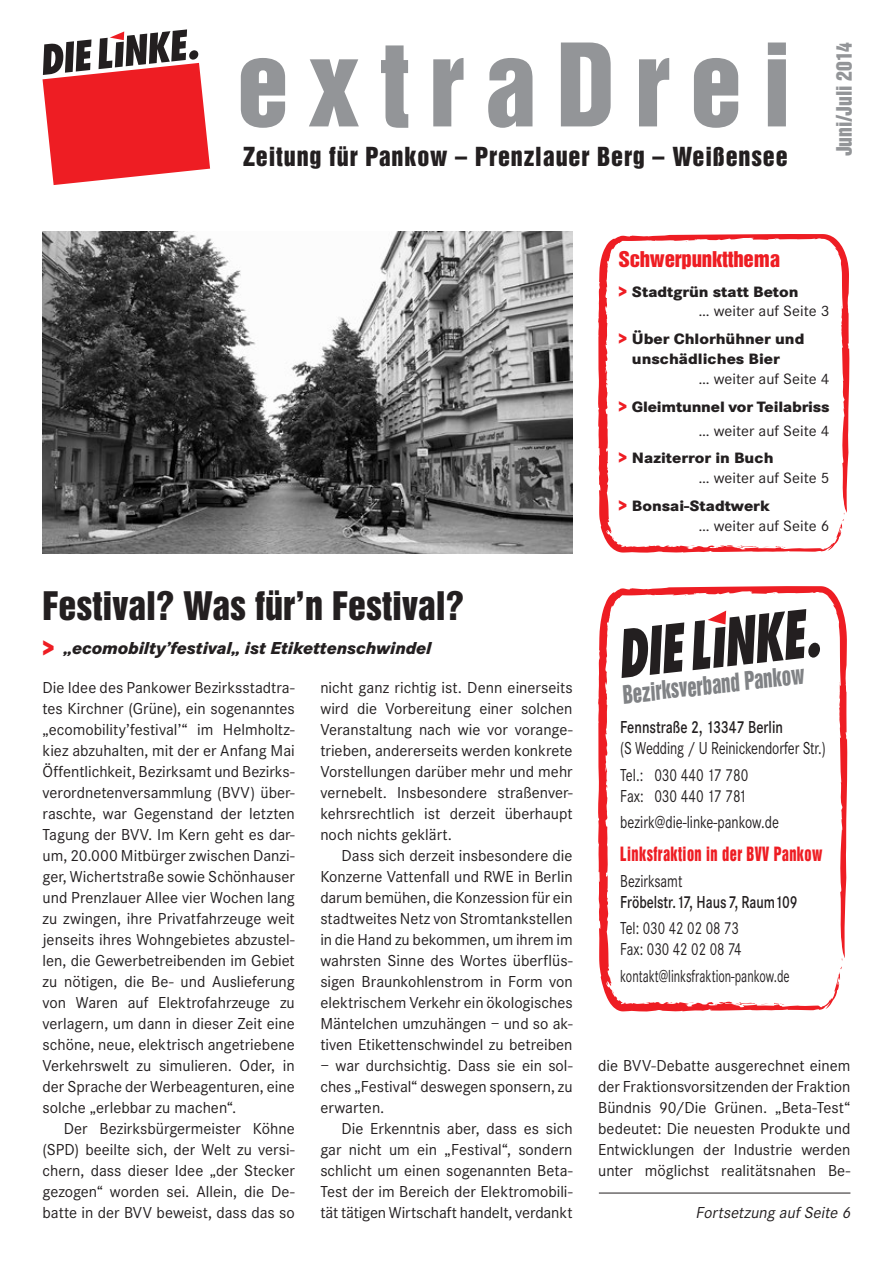
<style>
.page{position:relative;width:893px;height:1263px;background:#fff}
.page>*{position:absolute;margin:0;border:0;box-sizing:border-box;transform-origin:0 0}
.t1{font:105px "Helvetica Inserat LT Std";letter-spacing:.19em;color:#939598}
.t2{font:36px "Helvetica Inserat LT Std";color:#231f20}
.t3{font:24px "Helvetica Inserat LT Std";letter-spacing:.035em;color:#231f20}
.t4{font:23.25px "Helvetica Inserat LT Std";color:#808285;scale:.8 1}
.t5{font:19.8px "Helvetica Inserat LT Std";letter-spacing:-.01em;color:#ee1d23;scale:1.05 1}
.t6{font:19.5px "Helvetica Inserat LT Std";color:#939598}
.t7{font:18px/26.4px "Corporate S";color:#231f20;scale:.79 1}
.t8{font:italic 800 18px "Corporate S";letter-spacing:-.005em;color:#231f20}
.t9{font:18px/21px "Corporate S";color:#231f20;scale:.78 1}
.t10{font:18px "Corporate S";color:#231f20;scale:.71 1}
.t11{font:18px "Helvetica Inserat LT Std";letter-spacing:.03em;color:#ee1d23;scale:.79 1}
.t12{font:600 18px "Corporate S";color:#231f20;scale:.78 1}
.t13{font:600 18px "Corporate S";color:#231f20;scale:.79 1}
.t14{font:16.5px/21px "Corporate S";color:#231f20;text-align:justify}
.t15{font:italic 16.5px "Corporate S";color:#231f20}
.t16{font:800 15.6px/19.8px "Corporate S";color:#231f20;scale:1.05 1}
.t17{font:15.6px/27.9px "Corporate S";color:#231f20;scale:1.05 1}
.s1{font-style:normal;font-size:24px;color:#ee1d23}
.s2{font-size:16.5px;color:#ee1d23}
.s3{font-weight:400}
.s4{font-weight:800;font-size:16.5px;color:#ee1d23}
.s5{font-weight:800}
</style>
<div class="page">
<svg style="left:598px;top:234px;width:251px;height:319px"></svg>
<svg style="left:843px;top:511px;width:2px;height:11px"></svg>
<img style="left:43px;top:232px;width:530px;height:322px">
<svg style="left:598px;top:586px;width:249px;height:426px"></svg>
<svg style="left:840px;top:956px;width:2px;height:15px"></svg>
<svg style="left:735px;top:1002px;width:6px;height:2px"></svg>
<svg style="left:616px;top:592px;width:214px;height:106px"></svg>
<hr style="left:599px;top:1193px;width:251px;height:1px;background:#231f20">
<svg style="left:42px;top:29px;width:168px;height:156px"></svg>
<h1 class="t1" style="left:237px;top:22px;width:556px">extraDrei</h1>
<h3 class="t3" style="left:243px;top:143px;width:546px">Zeitung für Pankow – Prenzlauer Berg – Weißensee</h3>
<p class="t6" style="left:832px;top:156px;width:115px;rotate:-90deg">Juni/Juli 2014</p>
<h2 class="t2" style="left:43px;top:584px;width:423px">Festival? Was für’n Festival?</h2>
<p class="t8" style="left:43px;top:637px;width:390px"><span class="s1">&gt;</span> „ecomobilty’festival„ ist Etikettenschwindel</p>
<p class="t14" style="left:43px;top:677px;width:254px">Die Idee des Pankower Bezirksstadtra&shy;tes Kirchner (Grüne), ein sogenanntes „ecomobility’festival’“ im Helmholtz&shy;kiez abzuhalten, mit der er Anfang Mai Öffentlichkeit, Bezirksamt und Bezirks&shy;verordnetenversammlung (BVV) über&shy;raschte, war Gegenstand der letzten Tagung der BVV. Im Kern geht es dar&shy;um, 20.000 Mitbürger zwischen Danzi&shy;ger, Wichertstraße sowie Schönhauser und Prenzlauer Allee vier Wochen lang zu zwingen, ihre Privatfahrzeuge weit jenseits ihres Wohngebietes abzustel&shy;len, die Gewerbetreibenden im Gebiet zu nötigen, die Be- und Auslieferung von Waren auf Elektrofahrzeuge zu verlagern, um dann in dieser Zeit eine schöne, neue, elektrisch angetriebene Verkehrswelt zu simulieren. Oder, in der Sprache der Werbeagenturen, eine solche „erlebbar zu machen“.</p>
<p class="t14" style="left:43px;top:1118px;width:254px;text-indent:21px">Der Bezirksbürgermeister Köhne (SPD) beeilte sich, der Welt zu versi&shy;chern, dass dieser Idee „der Stecker gezogen“ worden sei. Allein, die De&shy;batte in der BVV beweist, dass das so</p>
<p class="t14" style="left:320px;top:677px;width:254px">nicht ganz richtig ist. Denn einerseits wird die Vorbereitung einer solchen Veranstaltung nach wie vor vorange&shy;trieben, andererseits werden konkrete Vorstellungen darüber mehr und mehr vernebelt. Insbesondere straßenver&shy;kehrsrechtlich ist derzeit überhaupt noch nichts geklärt.</p>
<p class="t14" style="left:320px;top:845px;width:254px;text-indent:21px">Dass sich derzeit insbesondere die Konzerne Vattenfall und RWE in Berlin darum bemühen, die Konzession für ein stadtweites Netz von Stromtankstellen in die Hand zu bekommen, um ihrem im wahrsten Sinne des Wortes überflüs&shy;sigen Braunkohlenstrom in Form von elektrischem Verkehr ein ökologisches Mäntelchen umzuhängen – und so ak&shy;tiven Etikettenschwindel zu betreiben</p>
<p class="t14" style="left:320px;top:1055px;width:254px">– war durchsichtig. Dass sie ein sol&shy;ches „Festival“ deswegen sponsern, zu erwarten.</p>
<p class="t14" style="left:320px;top:1118px;width:254px;text-indent:21px">Die Erkenntnis aber, dass es sich gar nicht um ein „Festival“, sondern schlicht um einen sogenannten Beta-Test der im Bereich der Elektromobili&shy;tät tätigen Wirtschaft handelt, verdankt</p>
<p class="t5" style="left:618px;top:248px;width:155px">Schwerpunktthema</p>
<p class="t16" style="left:698px;top:281px;width:126px;text-indent:-80px"><span class="s2">&gt;</span> Stadtgrün statt Beton<br><span class="s3">… weiter auf Seite 3</span></p>
<p class="t16" style="left:632px;top:329px;width:166px;text-indent:-13px"><span class="s2">&gt;</span> Über Chlorhühner und unschädliches Bier</p>
<p class="t16" style="left:618px;top:365px;width:203px;line-height:27.9px;text-align:right"><span class="s3">… weiter auf Seite 4<br></span><span class="s2">&gt;</span> Gleimtunnel vor Teilabriss</p>
<p class="t17" style="left:618px;top:417px;width:203px;text-indent:80px">… weiter auf Seite 4 <span class="s4">&gt;</span> <span class="s5">Naziterror in Buch</span></p>
<p class="t17" style="left:618px;top:464px;width:203px;text-indent:80px">… weiter auf Seite 5 <span class="s4">&gt;</span> <span class="s5">Bonsai-Stadtwerk</span></p>
<p class="t17" style="left:698px;top:512px;width:126px">… weiter auf Seite 6</p>
<h3 class="t4" style="left:621px;top:680px;width:230px;rotate:-6deg">Bezirksverband Pankow</h3>
<p class="t13" style="left:620px;top:717px;width:208px">Fennstraße 2, 13347 Berlin</p>
<p class="t7" style="left:620px;top:735px;width:262px">(S Wedding / U Reinickendorfer Str.)<br>Tel.: 030 440 17 780</p>
<p class="t7" style="left:620px;top:783px;width:203px">Fax: 030 440 17 781 bezirk@die-linke-pankow.de</p>
<p class="t11" style="left:620px;top:843px;width:257px">Linksfraktion in der BVV Pankow</p>
<p class="t9" style="left:620px;top:871px;width:81px">Bezirksamt</p>
<p class="t12" style="left:620px;top:892px;width:229px">Fröbelstr. 17, Haus 7, Raum109</p>
<p class="t9" style="left:620px;top:918px;width:157px">Tel: 030 42 02 08 73<br>Fax: 030 42 02 08 74</p>
<p class="t10" style="left:620px;top:966px;width:240px">kontakt@linksfraktion-pankow.de</p>
<p class="t14" style="left:598px;top:1056px;width:254px">die BVV-Debatte ausgerechnet einem der Fraktionsvorsitzenden der Fraktion Bündnis 90/Die Grünen. „Beta-Test“ bedeutet: Die neuesten Produkte und Entwicklungen der Industrie werden unter möglichst realitätsnahen Be-</p>
<p class="t15" style="left:696px;top:1203px;width:160px">Fortsetzung aufSeite 6</p>
</div>
